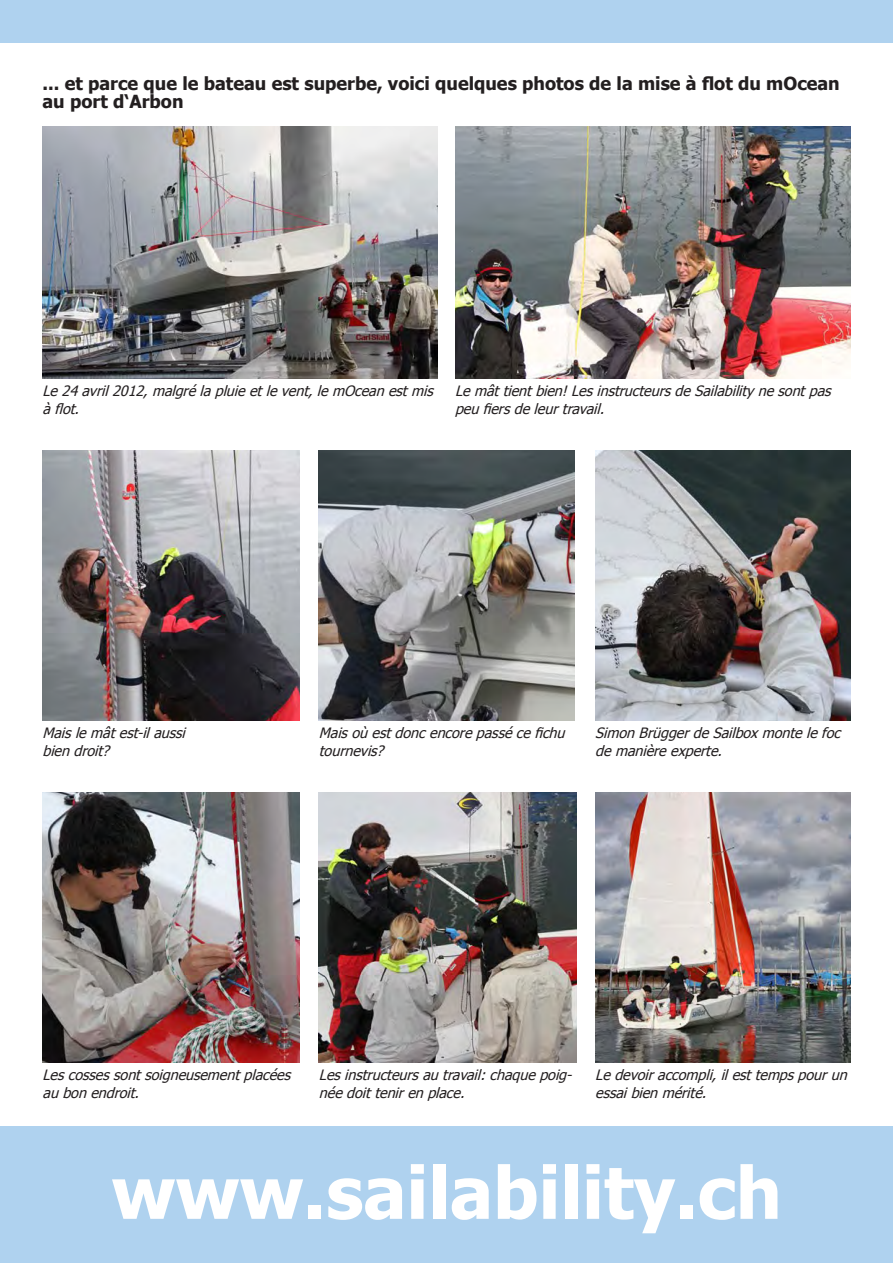
<style>
.page{position:relative;width:893px;height:1263px;background:#fff}
.page>*{position:absolute;margin:0;border:0;box-sizing:border-box;transform-origin:0 0}
.t1{font:700 72px "Tahoma";color:#fff}
.t2{font:700 18px/18px "Tahoma";color:#231f20}
.t3{font:italic 14.25px/18px "Tahoma";color:#231f20}
</style>
<div class="page">
<div style="left:0;top:0;width:893px;height:43px;background:#afd2ef"></div>
<div style="left:0;top:1126px;width:893px;height:137px;background:#afd2ef"></div>
<img style="left:455px;top:126px;width:395px;height:252px">
<img style="left:595px;top:450px;width:255px;height:270px">
<img style="left:43px;top:792px;width:257px;height:270px">
<img style="left:319px;top:792px;width:257px;height:270px">
<img style="left:595px;top:792px;width:255px;height:270px">
<img style="left:43px;top:126px;width:395px;height:252px">
<img style="left:43px;top:450px;width:257px;height:270px">
<img style="left:319px;top:450px;width:255px;height:270px">
<p class="t2" style="left:43px;top:74px;width:799px">... et parce que le bateau est superbe, voici quelques photos de la mise à flot du mOcean au port d‘Arbon</p>
<p class="t3" style="left:43px;top:382px;width:396px">Le24avril2012,malgrélapluieetlevent,lemOceanestmis àflot.</p>
<p class="t3" style="left:455px;top:382px;width:382px">Lemâttientbien!LesinstructeursdeSailability nesontpas peufiersdeleurtravail.</p>
<p class="t3" style="left:43px;top:723px;width:148px">Maislemâtest-ilaussi</p>
<p class="t3" style="left:43px;top:741px;width:73px">biendroit?</p>
<p class="t3" style="left:319px;top:723px;width:252px">Maisoùestdoncencorepassécefichu tournevis?</p>
<p class="t3" style="left:595px;top:723px;width:251px">SimonBrüggerdeSailboxmontelefoc demanièreexperte.</p>
<p class="t3" style="left:43px;top:1065px;width:254px">Lescossessontsoigneusementplacées aubonendroit.</p>
<p class="t3" style="left:319px;top:1065px;width:259px">Lesinstructeursautravail:chaquepoig&shy;néedoittenirenplace.</p>
<p class="t3" style="left:595px;top:1065px;width:257px">Ledevoiraccompli,ilesttempspourun essaibienmérité.</p>
<p class="t1" style="left:111px;top:1147px;width:672px">www.sailability.ch</p>
</div>
